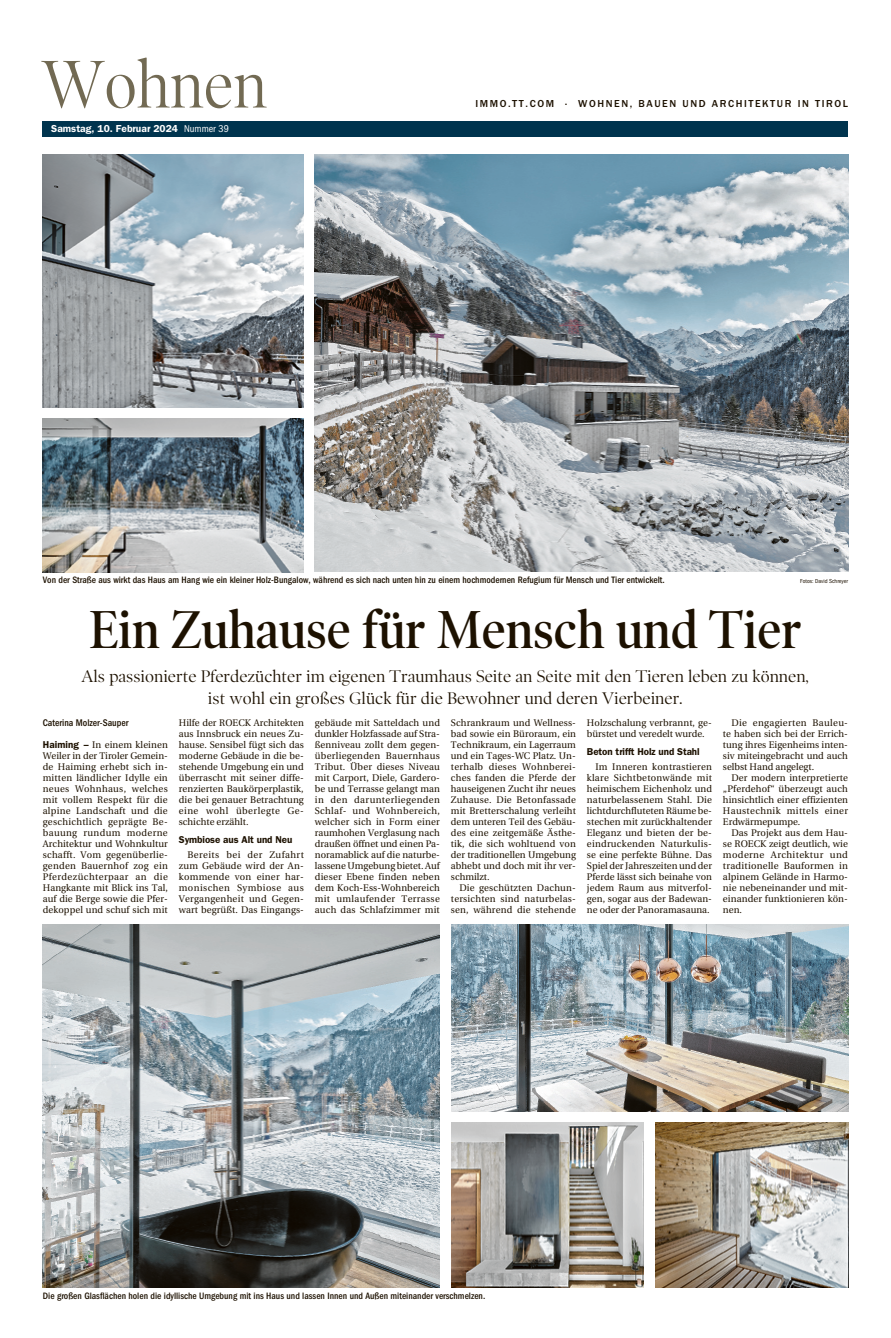
<style>
.page{position:relative;width:891px;height:1338px;background:#fff}
.page>*{position:absolute;margin:0;border:0;box-sizing:border-box;transform-origin:0 0}
.TT_Pagina_Bund_sand{font:68px "Poynter OS Display";color:#726a53;scale:.9 1}
.TT_Basic_Titel54{font:600 54px "Poynter OS Display";color:#1d1100;scale:.9 1}
.TT_Basic_Einleitung{font:17px/22px "Poynter OS Display";color:#1d1100;text-align:center}
.TT_Pagina_Bund_Bezei{font:500 10.5px "Franklin Gothic";letter-spacing:.15em;color:#1d1100}
.TT_Pagina_Titel_Datu{font:600 10.2px "Franklin Gothic";color:#fff}
.TT_Basic_Zwischentit{font:600 10px "Franklin Gothic";letter-spacing:-.005em;color:#1d1100}
.TT_Basic_Autorenzeil{font:500 condensed 10px "Franklin Gothic";color:#1d1100}
.TT_Basic_Grund2{font:9.6px/11px "Utopia";letter-spacing:.005em;color:#1d1100;text-align:justify}
.TT_Basic_Grund1{font:9.6px/11px "Utopia";letter-spacing:.005em;color:#1d1100;text-align:justify}
.TT_Basic_Bilduntersc{font:500 condensed 9.6px "Franklin Gothic";color:#1d1100}
.TT_Basic_Bilduntersc-2{font:condensed 6px "Franklin Gothic";color:#1d1100}
.s1{font-weight:400;font-stretch:condensed}
.s2{font-family:"Franklin Gothic";font-weight:600;font-size:10px}
</style>
<div class="page">
<div style="left:43px;top:121px;width:805px;height:16px;background:#00344e"></div>
<img style="left:315px;top:154px;width:533px;height:417px">
<img style="left:451px;top:924px;width:397px;height:187px">
<img style="left:451px;top:1122px;width:193px;height:165px">
<img style="left:43px;top:924px;width:397px;height:363px">
<img style="left:655px;top:1122px;width:193px;height:165px">
<img style="left:43px;top:154px;width:261px;height:253px">
<img style="left:43px;top:418px;width:261px;height:154px">
<p class="TT_Pagina_Bund_sand" style="left:42px;top:47px;width:252px">Wohnen</p>
<p class="TT_Pagina_Titel_Datu" style="left:51px;top:123px;width:179px">Samstag, 10. Februar 2024 <span class="s1">Nummer 39</span></p>
<p class="TT_Pagina_Bund_Bezei" style="left:475px;top:97px;width:374px">IMMO.TT.COM · WOHNEN, BAUEN UND ARCHITEKTUR IN TIROL</p>
<p class="TT_Basic_Bilduntersc" style="left:43px;top:575px;width:623px">Von der Straße aus wirkt das Haus am Hang wie ein kleiner Holz-Bungalow, während es sich nach unten hin zu einem hochmodernen Refugium für Mensch und Tier entwickelt.</p>
<p class="TT_Basic_Bilduntersc-2" style="left:800px;top:578px;width:49px">Fotos: David Schreyer</p>
<p class="TT_Basic_Titel54" style="left:89px;top:599px;width:792px">Ein Zuhause für Mensch und Tier</p>
<p class="TT_Basic_Einleitung" style="left:82px;top:665px;width:729px">Als passionierte Pferdezüchter im eigenen Traumhaus Seite an Seite mit den Tieren leben zu können, ist wohl ein großes Glück für die Bewohner und deren Vierbeiner.</p>
<p class="TT_Basic_Autorenzeil" style="left:43px;top:717px;width:87px">Caterina Molzer-Sauper</p>
<p class="TT_Basic_Grund1" style="left:43px;top:740px;width:127px"><span class="s2">Haiming –</span> In einem kleinen Weiler in der Tiroler Gemein&shy;de Haiming erhebt sich in&shy;mitten ländlicher Idylle ein neues Wohnhaus, welches mit vollem Respekt für die alpine Landschaft und die geschichtlich geprägte Be&shy;bauung rundum moderne Architektur und Wohnkultur schafft. Vom gegenüberlie&shy;genden Bauernhof zog ein Pferdezüchterpaar an die Hangkante mit Blick ins Tal, auf die Berge sowie die Pfer&shy;dekoppel und schuf sich mit</p>
<p class="TT_Basic_Grund1" style="left:179px;top:718px;width:127px">Hilfe der ROECK Architekten aus Innsbruck ein neues Zu&shy;hause. Sensibel fügt sich das moderne Gebäude in die be&shy;stehende Umgebung ein und überrascht mit seiner diffe&shy;renzierten Baukörperplastik, die bei genauer Betrachtung eine wohl überlegte Ge&shy;schichte erzählt.</p>
<p class="TT_Basic_Zwischentit" style="left:179px;top:834px;width:115px">Symbiose aus Alt und Neu</p>
<p class="TT_Basic_Grund2" style="left:179px;top:850px;width:127px;text-indent:9px">Bereits bei der Zufahrt zum Gebäude wird der An&shy;kommende von einer har&shy;monischen Symbiose aus Vergangenheit und Gegen&shy;wart begrüßt. Das Eingangs-</p>
<p class="TT_Basic_Grund2" style="left:315px;top:718px;width:127px">gebäude mit Satteldach und dunkler Holzfassade auf Stra&shy;ßenniveau zollt dem gegen&shy;überliegenden Bauernhaus Tribut. Über dieses Niveau mit Carport, Diele, Gardero&shy;be und Terrasse gelangt man in den darunterliegenden Schlaf- und Wohnbereich, welcher sich in Form einer raumhohen Verglasung nach draußen öffnet und einen Pa&shy;noramablick auf die naturbe&shy;lassene Umgebung bietet. Auf dieser Ebene finden neben dem Koch-Ess-Wohnbereich mit umlaufender Terrasse auch das Schlafzimmer mit</p>
<p class="TT_Basic_Grund2" style="left:451px;top:718px;width:127px">Schrankraum und Wellness&shy;bad sowie ein Büroraum, ein Technikraum, ein Lagerraum und ein Tages-WC Platz. Un&shy;terhalb dieses Wohnberei&shy;ches fanden die Pferde der hauseigenen Zucht ihr neues Zuhause. Die Betonfassade mit Bretterschalung verleiht dem unteren Teil des Gebäu&shy;des eine zeitgemäße Ästhe&shy;tik, die sich wohltuend von der traditionellen Umgebung abhebt und doch mit ihr ver&shy;schmilzt.</p>
<p class="TT_Basic_Grund2" style="left:451px;top:883px;width:127px;text-indent:9px">Die geschützten Dachun&shy;tersichten sind naturbelas&shy;sen, während die stehende</p>
<p class="TT_Basic_Grund2" style="left:587px;top:718px;width:127px">Holzschalung verbrannt, ge&shy;bürstet und veredelt wurde.</p>
<p class="TT_Basic_Zwischentit" style="left:587px;top:746px;width:114px">Beton trifft Holz und Stahl</p>
<p class="TT_Basic_Grund2" style="left:587px;top:762px;width:127px;text-indent:9px">Im Inneren kontrastieren klare Sichtbetonwände mit heimischem Eichenholz und naturbelassenem Stahl. Die lichtdurchfluteten Räume be&shy;stechen mit zurückhaltender Eleganz und bieten der be&shy;eindruckenden Naturkulis&shy;se eine perfekte Bühne. Das Spiel der Jahreszeiten und der Pferde lässt sich beinahe von jedem Raum aus mitverfol&shy;gen, sogar aus der Badewan&shy;ne oder der Panoramasauna.</p>
<p class="TT_Basic_Grund2" style="left:723px;top:718px;width:127px;text-indent:9px">Die engagierten Bauleu&shy;te haben sich bei der Errich&shy;tung ihres Eigenheims inten&shy;siv miteingebracht und auch selbst Hand angelegt.</p>
<p class="TT_Basic_Grund2" style="left:723px;top:773px;width:127px;text-indent:9px">Der modern interpretierte „Pferdehof“ überzeugt auch hinsichtlich einer effizienten Haustechnik mittels einer Erdwärmepumpe.</p>
<p class="TT_Basic_Grund2" style="left:723px;top:828px;width:127px;text-indent:9px">Das Projekt aus dem Hau&shy;se ROECK zeigt deutlich, wie moderne Architektur und traditionelle Bauformen in alpinem Gelände in Harmo&shy;nie nebeneinander und mit&shy;einander funktionieren kön&shy;nen.</p>
<p class="TT_Basic_Bilduntersc" style="left:43px;top:1290px;width:444px">Die großen Glasflächen holen die idyllische Umgebung mit ins Haus und lassen Innen und Außen miteinander verschmelzen.</p>
</div>
